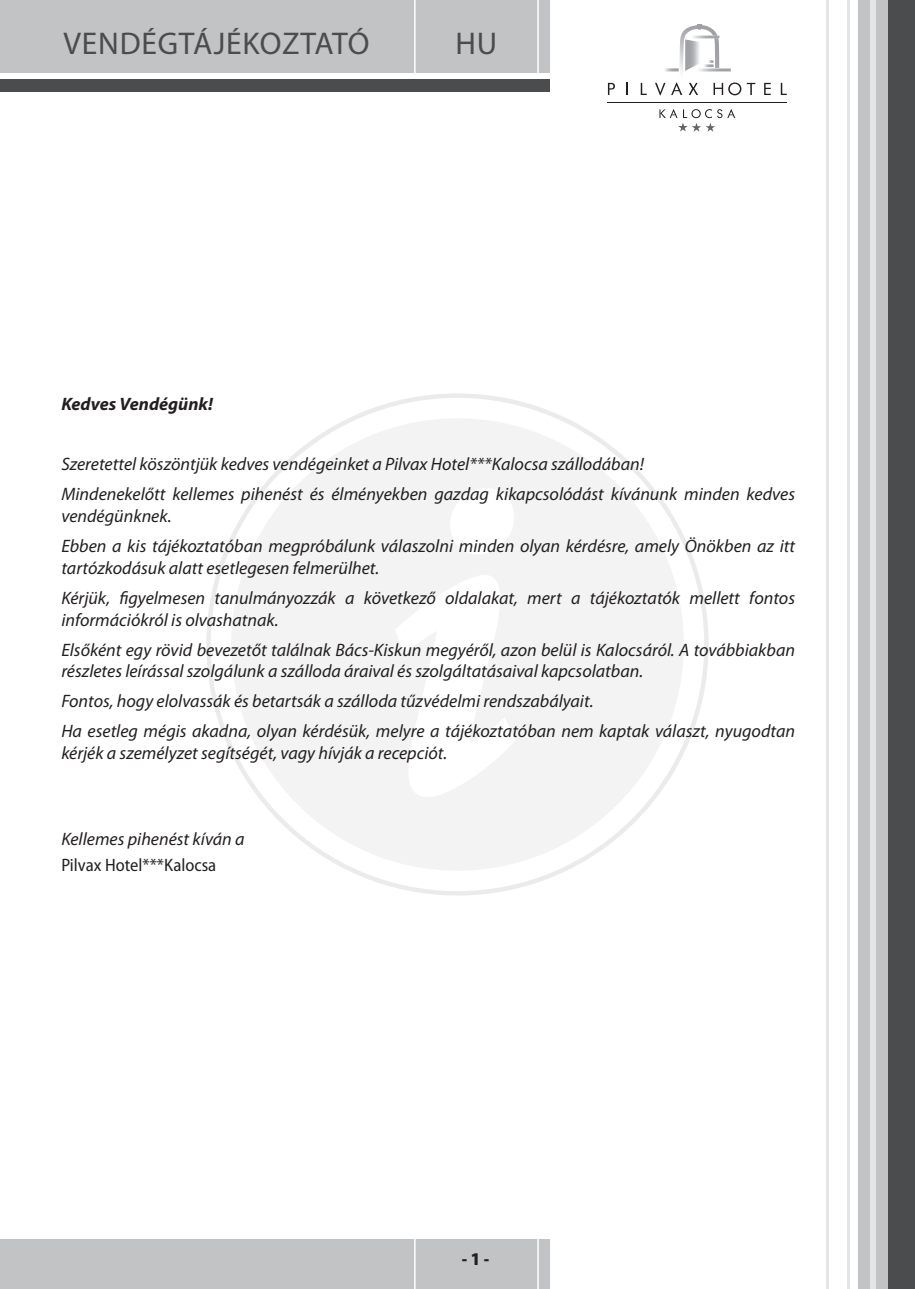
<style>
.page{position:relative;width:915px;height:1289px;background:#fff}
.page>*{position:absolute;margin:0;border:0;box-sizing:border-box;transform-origin:0 0}
.t1{font:31.5px "Myriad Pro";letter-spacing:.025em;color:#4b4c4d}
.t2{font:italic 18px/30.2px "Myriad Pro";color:#231f20}
.t3{font:semi-condensed 18px "Myriad Pro";color:#231f20}
.t4{font:italic 700 18px "Myriad Pro";color:#231f20}
.t5{font:900 semi-condensed 18px "Myriad Pro";color:#231f20}
</style>
<div class="page">
<img style="left:679px;top:25px;width:40px;height:48px">
<img style="left:665px;top:68px;width:13px;height:3px">
<img style="left:690px;top:36px;width:29px;height:2px">
<svg style="left:712px;top:36px;width:6px;height:2px"></svg>
<img style="left:695px;top:68px;width:35px;height:4px">
<svg style="left:703px;top:60px;width:10px;height:7px"></svg>
<img style="left:685px;top:39px;width:14px;height:32px">
<svg style="left:696px;top:24px;width:6px;height:6px"></svg>
<svg style="left:607px;top:83px;width:7px;height:12px"></svg>
<svg style="left:626px;top:83px;width:2px;height:12px"></svg>
<svg style="left:640px;top:83px;width:6px;height:12px"></svg>
<svg style="left:655px;top:82px;width:27px;height:13px"></svg>
<svg style="left:688px;top:83px;width:10px;height:12px"></svg>
<svg style="left:713px;top:82px;width:42px;height:13px"></svg>
<svg style="left:764px;top:83px;width:6px;height:12px"></svg>
<svg style="left:780px;top:83px;width:6px;height:12px"></svg>
<svg style="left:659px;top:109px;width:76px;height:22px"></svg>
<hr style="left:607px;top:102px;width:179px;height:1px;background:#231f20">
<div style="left:0;top:0;width:549px;height:91px;background:#c2c3c5"></div>
<div style="left:0;top:73px;width:549px;height:6px;background:#fff"></div>
<div style="left:0;top:1238px;width:549px;height:50px;background:#c2c3c5"></div>
<hr style="left:414px;top:1238px;width:1px;height:50px;background:#fff">
<hr style="left:537px;top:1238px;width:1px;height:50px;background:#fff">
<div style="left:0;top:79px;width:549px;height:12px;background:#4b4c4d"></div>
<hr style="left:414px;top:0;width:1px;height:73px;background:#fff">
<hr style="left:537px;top:0;width:1px;height:73px;background:#fff">
<div style="left:857px;top:0;width:44px;height:1288px;background:#c2c3c5"></div>
<div style="left:887px;top:0;width:27px;height:1288px;background:#4b4c4d"></div>
<hr style="left:846px;top:0;width:3px;height:1288px;background:#e4e5e7">
<div style="left:870px;top:0;width:5px;height:1288px;background:#e4e5e7"></div>
<hr style="left:826px;top:0;width:2px;height:1288px;background:#e4e5e7">
<svg style="left:231px;top:418px;width:452px;height:452px;fill:#f3f3f4"></svg>
<h1 class="t1" style="left:63px;top:24px;width:307px">VENDÉGTÁJÉKOZTATÓ</h1>
<h1 class="t1" style="left:455px;top:24px;width:43px">HU</h1>
<p class="t4" style="left:61px;top:392px;width:153px">Kedves Vendégünk!</p>
<p class="t2" style="left:61px;top:449px;width:735px">Szeretettel köszöntjük kedves vendégeinket a Pilvax Hotel***Kalocsa szállodában!<br>Mindenekelőtt kellemes pihenést és élményekben gazdag kikapcsolódást kívánunk minden kedves</p>
<p class="t2" style="left:61px;top:500px;width:735px">vendégünknek.<br>Ebben a kis tájékoztatóban megpróbálunk válaszolni minden olyan kérdésre, amely Önökben az itt</p>
<p class="t2" style="left:61px;top:552px;width:735px">tartózkodásuk alatt esetlegesen felmerülhet.<br>Kérjük, figyelmesen tanulmányozzák a következő oldalakat, mert a tájékoztatók mellett fontos</p>
<p class="t2" style="left:61px;top:604px;width:735px">információkról is olvashatnak.<br>Elsőként egy rövid bevezetőt találnak Bács-Kiskun megyéről, azon belül is Kalocsáról. A továbbiakban</p>
<p class="t2" style="left:61px;top:656px;width:735px">részletes leírással szolgálunk a szálloda áraival és szolgáltatásaival kapcsolatban.<br>Fontos, hogy elolvassák és betartsák a szálloda tűzvédelmi rendszabályait.<br>Ha esetleg mégis akadna, olyan kérdésük, melyre a tájékoztatóban nem kaptak választ, nyugodtan</p>
<p class="t2" style="left:61px;top:737px;width:387px">kérjék a személyzet segítségét, vagy hívják a recepciót.</p>
<p class="t2" style="left:61px;top:823px;width:185px">Kellemes pihenést kíván a</p>
<p class="t3" style="left:61px;top:853px;width:156px">Pilvax Hotel***Kalocsa</p>
<p class="t5" style="left:462px;top:1247px;width:29px">- 1 -</p>
</div>
